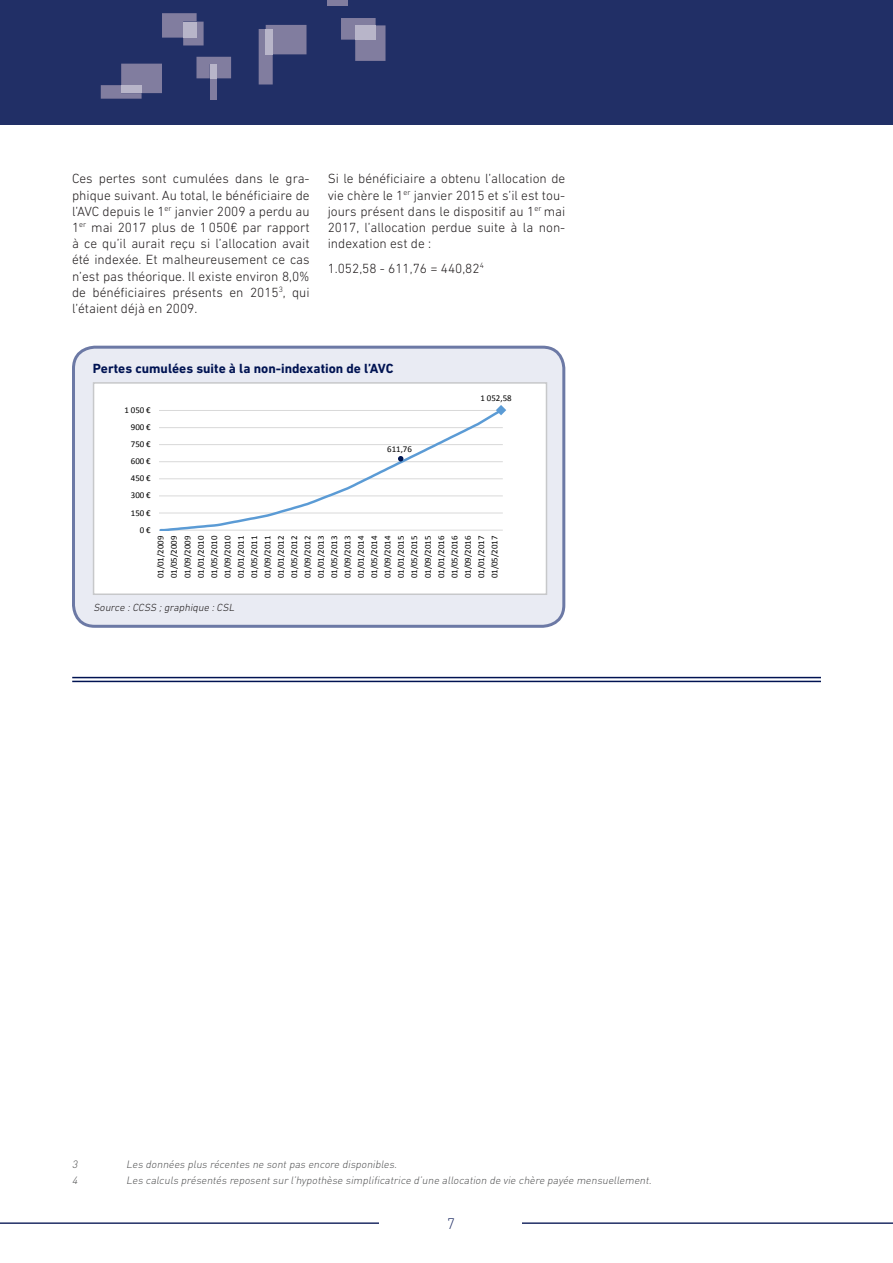
<style>
.page{position:relative;width:893px;height:1263px;background:#fff}
.page>*{position:absolute;margin:0;border:0;box-sizing:border-box;transform-origin:0 0}
.t1{font:300 15px "DIN Pro";color:#202e65}
.texte_courant{font:300 13.5px/16.2px "DIN Next LT Pro";color:#231f20;text-align:justify}
.titre_graphique{font:700 13.5px "DIN Next LT Pro";color:#001352}
.footnote{font:italic 300 10.5px "DIN Pro";color:#4b4c4d}
.Source{font:italic 300 10.5px "DIN Next LT Pro";color:#231f20}
.t2{font:8.85px/13.4px "Calibri";color:#000;text-align:justify}
</style>
<div class="page">
<hr style="left:0;top:1222px;width:893px;height:2px;background:#202e65">
<div style="left:380px;top:1217px;width:142px;height:46px;background:#fff"></div>
<div style="left:0;top:0;width:893px;height:125px;background:#212f66"></div>
<div style="left:328px;top:0;width:20px;height:5px;background:#817d9f"></div>
<svg style="left:341px;top:18px;width:44px;height:43px"></svg>
<div style="left:355px;top:25px;width:21px;height:15px;background:#b8b5c9"></div>
<svg style="left:162px;top:13px;width:42px;height:32px"></svg>
<div style="left:183px;top:22px;width:14px;height:16px;background:#b8b5c9"></div>
<div style="left:210px;top:78px;width:6px;height:22px;background:#817d9f"></div>
<svg style="left:196px;top:57px;width:35px;height:21px"></svg>
<div style="left:210px;top:64px;width:6px;height:14px;background:#b8b5c9"></div>
<svg style="left:101px;top:64px;width:61px;height:35px"></svg>
<div style="left:121px;top:85px;width:21px;height:8px;background:#b8b5c9"></div>
<svg style="left:259px;top:25px;width:47px;height:60px"></svg>
<div style="left:266px;top:29px;width:7px;height:25px;background:#b8b5c9"></div>
<div style="left:74px;top:347px;width:490px;height:279px;background:#e9ebf3;border-radius:21px"></div>
<div style="left:72px;top:346px;width:493px;height:282px;border:3px solid #6c79a5;border-radius:21px"></div>
<div style="left:94px;top:383px;width:452px;height:211px;background:#fff"></div>
<svg style="left:159px;top:405px;width:347px;height:126px"></svg>
<div style="left:93px;top:382px;width:454px;height:213px;border:2px solid #c7c8ca"></div>
<hr style="left:72px;top:677px;width:749px;height:1px;background:#001352">
<hr style="left:72px;top:681px;width:749px;height:1px;background:#001352">
<p class="texte_courant" style="left:72px;top:171px;width:239px">Ces pertes sont cumulées dans le gra&shy;phique suivant. Au total, le bénéficiaire de l’AVC depuis le 1<sup>er</sup> janvier 2009 a perdu au 1<sup>er</sup> mai 2017 plus de 1 050€ par rapport à ce qu’il aurait reçu si l’allocation avait été indexée. Et malheureusement ce cas n’est pas théorique. Il existe environ 8,0% de bénéficiaires présents en 2015<sup>3</sup>, qui l’étaient déjà en 2009.</p>
<p class="texte_courant" style="left:328px;top:171px;width:239px">Si le bénéficiaire a obtenu l’allocation de vie chère le 1<sup>er</sup> janvier 2015 et s’il est tou&shy;jours présent dans le dispositif au 1<sup>er</sup> mai 2017, l’allocation perdue suite à la non&shy;indexation est de :</p>
<p class="texte_courant" style="left:328px;top:260px;width:158px">1.052,58 - 611,76 = 440,82<sup>4</sup></p>
<p class="titre_graphique" style="left:93px;top:360px;width:302px">Pertes cumulées suite à la non-indexation de l’AVC</p>
<p class="t2" style="left:124px;top:403px;width:28px">1 050 €</p>
<p class="t2" style="left:131px;top:420px;width:21px">900 €</p>
<p class="t2" style="left:131px;top:437px;width:21px">750 €</p>
<p class="t2" style="left:131px;top:454px;width:21px">600 €</p>
<p class="t2" style="left:131px;top:471px;width:21px">450 €</p>
<p class="t2" style="left:131px;top:489px;width:21px">300 €</p>
<p class="t2" style="left:131px;top:506px;width:21px">150 €</p>
<p class="t2" style="left:140px;top:523px;width:12px">0 €</p>
<p class="t2" style="left:387px;top:442px;width:26px">611,76</p>
<p class="t2" style="left:480px;top:391px;width:33px">1 052,58</p>
<p class="t2" style="left:154px;top:578px;width:44px;rotate:-90deg">01/01/2009<br>01/05/2009<br>01/09/2009<br>01/01/2010<br>01/05/2010<br>01/09/2010<br>01/01/2011<br>01/05/2011<br>01/09/2011<br>01/01/2012<br>01/05/2012<br>01/09/2012<br>01/01/2013<br>01/05/2013<br>01/09/2013<br>01/01/2014<br>01/05/2014<br>01/09/2014<br>01/01/2015<br>01/05/2015<br>01/09/2015<br>01/01/2016<br>01/05/2016<br>01/09/2016<br>01/01/2017<br>01/05/2017</p>
<p class="Source" style="left:93px;top:601px;width:144px">Source :CCSS ;graphique :CSL</p>
<p class="footnote" style="left:72px;top:1157px;width:9px">3</p>
<p class="footnote" style="left:126px;top:1157px;width:275px">Les données plus récentes ne sontpas encore disponibles.</p>
<p class="footnote" style="left:72px;top:1173px;width:9px">4</p>
<p class="footnote" style="left:126px;top:1173px;width:529px">Les calculs présentés reposentsurl’hypothèse simplificatrice d’une allocation de vie chère payée mensuellement.</p>
<p class="t1" style="left:447px;top:1213px;width:9px">7</p>
</div>
